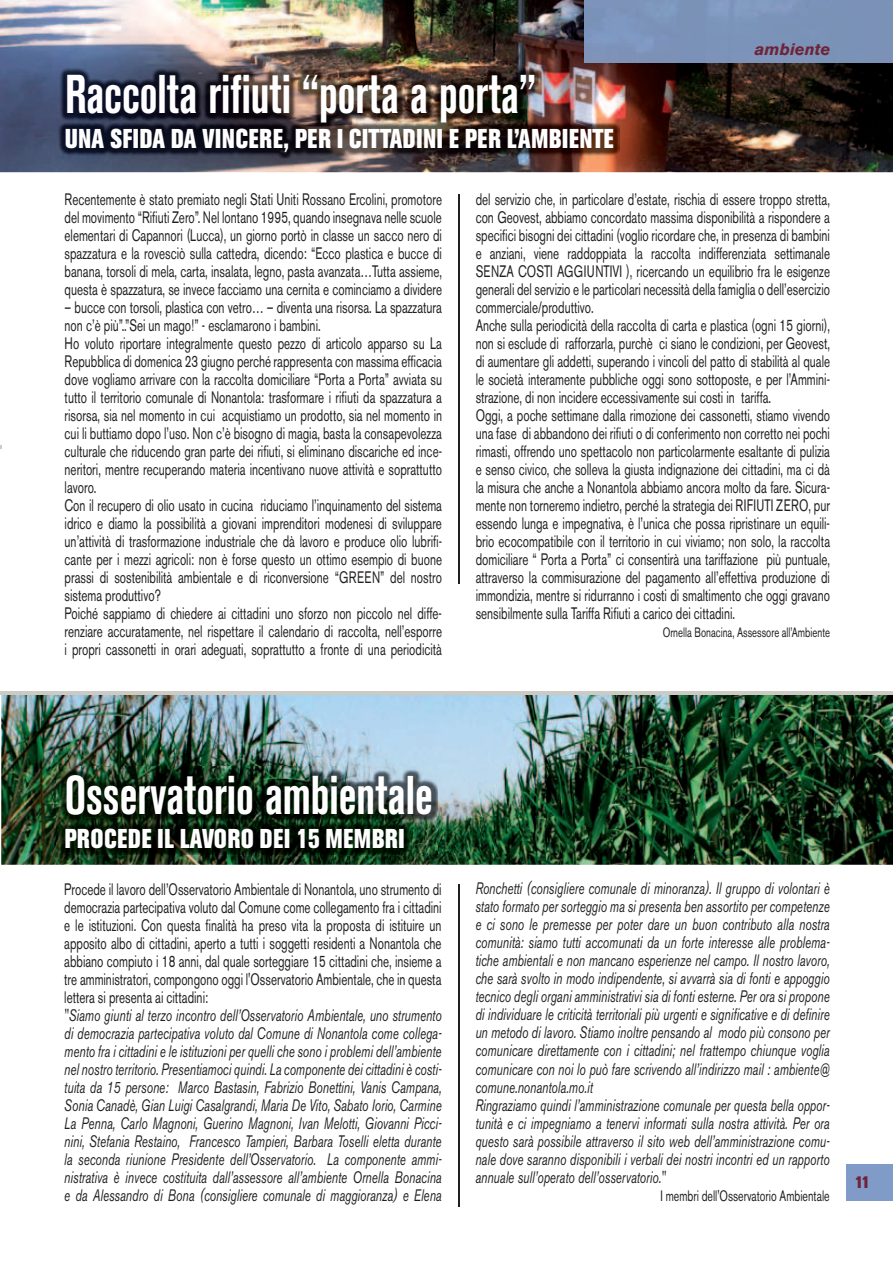
<style>
.page{position:relative;width:893px;height:1263px;background:#fff}
.page>*{position:absolute;margin:0;border:0;box-sizing:border-box;transform-origin:0 0}
.t1{font:700 condensed 54px "Akzidenz Grotesk BE";color:#fff;scale:.83 1}
.t2{font:800 27px "Akzidenz Grotesk BE";letter-spacing:.04em;color:#fff;scale:.83 1}
.t3{font:16.5px/18px "Akzidenz Grotesk BE";color:#231f20;text-align:justify;scale:.7 1}
.t4{font:italic 16.5px/18px "Akzidenz Grotesk BE";color:#231f20;scale:.7 1}
.t5{font:italic 700 16.5px "Akzidenz Grotesk BE";color:#6e2337}
.t6{font:800 16.5px "Akzidenz Grotesk BE";color:#6e2337}
.t7{font:15px "Akzidenz Grotesk BE";color:#231f20;scale:.7 1}
.t8{font:13.5px "Akzidenz Grotesk BE";color:#231f20;scale:.7 1}
</style>
<div class="page">
<img style="left:0;top:0;width:893px;height:172px">
<div style="left:847px;top:1164px;width:46px;height:37px;background:#809bc7"></div>
<img style="left:585px;top:0;width:308px;height:63px">
<img style="left:1px;top:694px;width:892px;height:171px">
<img style="left:57px;top:767px;width:381px;height:87px">
<hr style="left:458px;top:884px;width:1px;height:323px;background:#231f20">
<hr style="left:0;top:691px;width:893px;height:3px;background:#cdcac3">
<img style="left:57px;top:66px;width:562px;height:92px">
<hr style="left:458px;top:194px;width:2px;height:390px;background:#231f20">
<h1 class="t1" style="left:65px;top:64px;width:569px">Raccolta rifiuti “porta a porta”</h1>
<h2 class="t2" style="left:65px;top:123px;width:662px">UNA SFIDA DA VINCERE, PER I CITTADINI E PER L’AMBIENTE</h2>
<p class="t5" style="left:755px;top:39px;width:77px">ambiente</p>
<p class="t3" style="left:65px;top:190px;width:541px">Recentemente è stato premiato negli Stati Uniti Rossano Ercolini, promotore del movimento “Rifiuti Zero”. Nel lontano 1995, quando insegnava nelle scuole elementari di Capannori (Lucca), un giorno portò in classe un sacco nero di spazzatura e la rovesciò sulla cattedra, dicendo: “Ecco plastica e bucce di banana, torsoli di mela, carta, insalata, legno, pasta avanzata…Tutta assieme, questa è spazzatura, se invece facciamo una cernita e cominciamo a dividere</p>
<p class="t3" style="left:65px;top:298px;width:541px;text-align:left">– bucce con torsoli, plastica con vetro… – diventa una risorsa. La spazzatura non c’è più”..”Sei un mago!” - esclamarono i bambini.<br>Ho voluto riportare integralmente questo pezzo di articolo apparso su La Repubblica di domenica 23 giugno perché rappresenta con massima efficacia dove vogliamo arrivare con la raccolta domiciliare “Porta a Porta” avviata su tutto il territorio comunale di Nonantola: trasformare i rifiuti da spazzatura a risorsa, sia nel momento in cui acquistiamo un prodotto, sia nel momento in cui li buttiamo dopo l’uso. Non c’è bisogno di magia, basta la consapevolezza culturale che riducendo gran parte dei rifiuti, si eliminano discariche ed ince&shy;neritori, mentre recuperando materia incentivano nuove attività e soprattutto lavoro.<br>Con il recupero di olio usato in cucina riduciamo l’inquinamento del sistema idrico e diamo la possibilità a giovani imprenditori modenesi di sviluppare un’attività di trasformazione industriale che dà lavoro e produce olio lubrifi&shy;cante per i mezzi agricoli: non è forse questo un ottimo esempio di buone prassi di sostenibilità ambientale e di riconversione “GREEN” del nostro sistema produttivo?<br>Poiché sappiamo di chiedere ai cittadini uno sforzo non piccolo nel diffe&shy;renziare accuratamente, nel rispettare il calendario di raccolta, nell’esporre i propri cassonetti in orari adeguati, soprattutto a fronte di una periodicità</p>
<p class="t3" style="left:476px;top:190px;width:508px;text-align:left">del servizio che, in particolare d’estate, rischia di essere troppo stretta, con Geovest, abbiamo concordato massima disponibilità a rispondere a specifici bisogni dei cittadini (voglio ricordare che, in presenza di bambini e anziani, viene raddoppiata la raccolta indifferenziata settimanale SENZA COSTI AGGIUNTIVI ), ricercando un equilibrio fra le esigenze generali del servizio e le particolari necessità della famiglia o dell’esercizio commerciale/produttivo.<br>Anche sulla periodicità della raccolta di carta e plastica (ogni 15 giorni), non si esclude di rafforzarla, purchè ci siano le condizioni, per Geovest, di aumentare gli addetti, superando i vincoli del patto di stabilità al quale le società interamente pubbliche oggi sono sottoposte, e per l’Ammini&shy;strazione, di non incidere eccessivamente sui costi in tariffa.<br>Oggi, a poche settimane dalla rimozione dei cassonetti, stiamo vivendo una fase di abbandono dei rifiuti o di conferimento non corretto nei pochi rimasti, offrendo uno spettacolo non particolarmente esaltante di pulizia e senso civico, che solleva la giusta indignazione dei cittadini, ma ci dà la misura che anche a Nonantola abbiamo ancora molto da fare. Sicura&shy;mente non torneremo indietro, perché la strategia dei RIFIUTI ZERO, pur essendo lunga e impegnativa, è l’unica che possa ripristinare un equili&shy;brio ecocompatibile con il territorio in cui viviamo; non solo, la raccolta domiciliare “ Porta a Porta” ci consentirà una tariffazione più puntuale, attraverso la commisurazione del pagamento all’effettiva produzione di immondizia, mentre si ridurranno i costi di smaltimento che oggi gravano sensibilmente sulla Tariffa Rifiuti a carico dei cittadini.</p>
<p class="t8" style="left:663px;top:624px;width:241px">Ornella Bonacina, Assessore all’Ambiente</p>
<h1 class="t1" style="left:65px;top:764px;width:445px">Osservatorio ambientale</h1>
<h2 class="t2" style="left:65px;top:823px;width:411px">PROCEDE IL LAVORO DEI 15 MEMBRI</h2>
<p class="t3" style="left:64px;top:880px;width:541px">Procede il lavoro dell’Osservatorio Ambientale di Nonantola, uno strumento di democrazia partecipativa voluto dal Comune come collegamento fra i cittadini e le istituzioni. Con questa finalità ha preso vita la proposta di istituire un apposito albo di cittadini, aperto a tutti i soggetti residenti a Nonantola che abbiano compiuto i 18 anni, dal quale sorteggiare 15 cittadini che, insieme a tre amministratori, compongono oggi l'Osservatorio Ambientale, che in questa lettera si presenta ai cittadini:</p>
<p class="t4" style="left:64px;top:1006px;width:541px;text-align:justify">"Siamo giunti al terzo incontro dell’Osservatorio Ambientale, uno strumento di democrazia partecipativa voluto dal Comune di Nonantola come collega&shy;mento fra i cittadini e le istituzioni per quelli che sono i problemi dell’ambiente nel nostro territorio. Presentiamoci quindi. La componente dei cittadini è costi&shy;tuita da 15 persone: Marco Bastasin, Fabrizio Bonettini, Vanis Campana, Sonia Canadè, Gian Luigi Casalgrandi, Maria De Vito, Sabato Iorio, Carmine La Penna, Carlo Magnoni, Guerino Magnoni, Ivan Melotti, Giovanni Picci&shy;nini, Stefania Restaino, Francesco Tampieri, Barbara Toselli eletta durante la seconda riunione Presidente dell’Osservatorio. La componente ammi&shy;nistrativa è invece costituita dall’assessore all’ambiente Ornella Bonacina e da Alessandro di Bona (consigliere comunale di maggioranza) e Elena</p>
<p class="t4" style="left:475px;top:880px;width:508px">Ronchetti (consigliere comunale di minoranza). Il gruppo di volontari è stato formato per sorteggio ma si presenta ben assortito per competenze e ci sono le premesse per poter dare un buon contributo alla nostra comunità: siamo tutti accomunati da un forte interesse alle problema&shy;tiche ambientali e non mancano esperienze nel campo. Il nostro lavoro, che sarà svolto in modo indipendente, si avvarrà sia di fonti e appoggio tecnico degli organi amministrativi sia di fonti esterne. Per ora si propone di individuare le criticità territoriali più urgenti e significative e di definire un metodo di lavoro. Stiamo inoltre pensando al modo più consono per comunicare direttamente con i cittadini; nel frattempo chiunque voglia comunicare con noi lo può fare scrivendo all’indirizzo mail : ambiente@ comune.nonantola.mo.it<br>Ringraziamo quindi l’amministrazione comunale per questa bella oppor&shy;tunità e ci impegniamo a tenervi informati sulla nostra attività. Per ora questo sarà possibile attraverso il sito web dell’amministrazione comu&shy;nale dove saranno disponibili i verbali dei nostri incontri ed un rapporto annuale sull’operato dell’osservatorio."</p>
<p class="t7" style="left:661px;top:1186px;width:243px">I membri dell'Osservatorio Ambientale</p>
<p class="t6" style="left:855px;top:1173px;width:17px">11</p>
</div>
